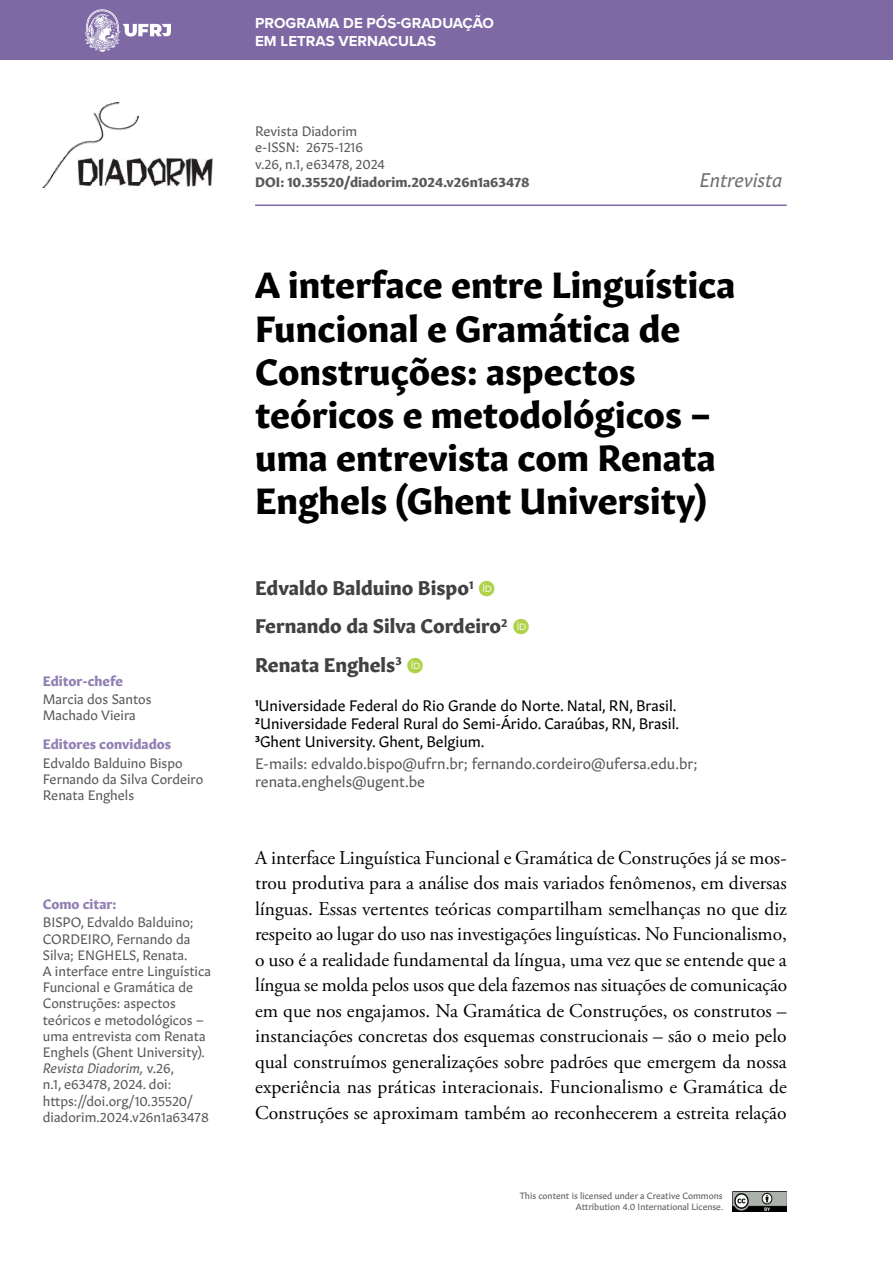
<style>
.page{position:relative;width:893px;height:1263px;background:#fff}
.page>*{position:absolute;margin:0;border:0;box-sizing:border-box;transform-origin:0 0}
.t1{font:700 36px/43.2px "Gitan Latn";color:#000}
.t2{font:19.5px/25.5px "Adobe Garamond Pro";color:#000;text-align:justify}
.t3{font:700 19.5px/38.2px "Gitan Latn";color:#414042}
.t4{font:italic 19.5px "Gitan Latn";letter-spacing:-.005em;color:#6d6e71}
.t5{font:15px/18px "Gitan Latn";color:#000}
.t6{font:15px/18px "Gitan Latn";color:#58595b}
.t7{font:700 15px/18px "Proxima Nova";color:#fff}
.t8{font:13.5px/16.2px "Gitan Latn";color:#58595b}
.t9{font:700 13.5px "Gitan Latn";color:#917fb3}
.t10{font:700 13.5px "Gitan Latn";color:#58595b}
.t11{font:9px/10.8px "Gitan Latn";color:#58595b;text-align:right}
.s1{font-style:italic}
</style>
<div class="page">
<img style="left:43px;top:102px;width:95px;height:85px">
<img style="left:732px;top:1191px;width:55px;height:21px">
<img style="left:77px;top:158px;width:136px;height:29px">
<div style="left:0;top:0;width:893px;height:60px;background:#7e69a4"></div>
<svg style="left:85px;top:9px;width:86px;height:43px"></svg>
<hr style="left:255px;top:204px;width:532px;height:2px;background:#7e69a4">
<p class="t9" style="left:43px;top:669px;width:82px">Editor-chefe</p>
<p class="t8" style="left:43px;top:690px;width:110px">Marcia dos Santos<br>Machado Vieira</p>
<p class="t9" style="left:43px;top:733px;width:130px">Editores convidados</p>
<p class="t8" style="left:43px;top:754px;width:162px">Edvaldo Balduino Bispo<br>Fernando da Silva Cordeiro<br>Renata Enghels</p>
<p class="t9" style="left:43px;top:892px;width:75px">Como citar:</p>
<p class="t8" style="left:43px;top:913px;width:170px">BISPO, Edvaldo Balduino;<br>CORDEIRO, Fernando da<br>Silva; ENGHELS, Renata.<br>A interface entre Linguística<br>Funcional e Gramática de<br>Construções: aspectos teóricos e metodológicos – uma entrevista com Renata<br>Enghels (Ghent University).<br><span class="s1">Revista Diadorim,</span> v.26,<br>n.1, e63478, 2024. doi: https://doi.org/10.35520/ diadorim.2024.v26n1a63478</p>
<p class="t7" style="left:255px;top:13px;width:240px">PROGRAMA DE PÓS-GRADUAÇÃO<br>EM LETRAS VERNACULAS</p>
<p class="t8" style="left:255px;top:122px;width:132px">Revista Diadorim e-ISSN: 2675-1216 v.26, n.1, e63478, 2024</p>
<p class="t10" style="left:255px;top:170px;width:276px">DOI: 10.35520/diadorim.2024.v26n1a63478</p>
<p class="t4" style="left:699px;top:164px;width:85px">Entrevista</p>
<h1 class="t1" style="left:255px;top:261px;width:482px">A interface entre Linguística<br>Funcional e Gramática de<br>Construções: aspectos teóricos e metodológicos – uma entrevista com Renata<br>Enghels (Ghent University)</h1>
<p class="t3" style="left:255px;top:567px;width:254px">Edvaldo Balduino Bispo<sup>1<br></sup>Fernando da Silva Cordeiro<sup>2<br></sup>Renata Enghels<sup>3</sup></p>
<p class="t5" style="left:255px;top:695px;width:426px"><sup>1</sup>Universidade Federal do Rio Grande do Norte. Natal, RN, Brasil.<br><sup>2</sup>Universidade Federal Rural do Semi-Árido. Caraúbas, RN, Brasil.<br><sup>3</sup>Ghent University. Ghent, Belgium.</p>
<p class="t6" style="left:255px;top:754px;width:444px">E-mails: edvaldo.bispo@ufrn.br; fernando.cordeiro@ufersa.edu.br; renata.enghels@ugent.be</p>
<p class="t2" style="left:255px;top:845px;width:533px">A interface Linguística Funcional e Gramática de Construções já se mos&shy;trou produtiva para a análise dos mais variados fenômenos, em diversas línguas. Essas vertentes teóricas compartilham semelhanças no que diz respeito ao lugar do uso nas investigações linguísticas. No Funcionalismo, o uso é a realidade fundamental da língua, uma vez que se entende que a língua se molda pelos usos que dela fazemos nas situações de comunicação em que nos engajamos. Na Gramática de Construções, os construtos – instanciações concretas dos esquemas construcionais – são o meio pelo qual construímos generalizações sobre padrões que emergem da nossa experiência nas práticas interacionais. Funcionalismo e Gramática de Construções se aproximam também ao reconhecerem a estreita relação</p>
<p class="t11" style="left:520px;top:1190px;width:205px">This content is licensed under a Creative Commons<br>Attribution 4.0 International License.</p>
</div>
